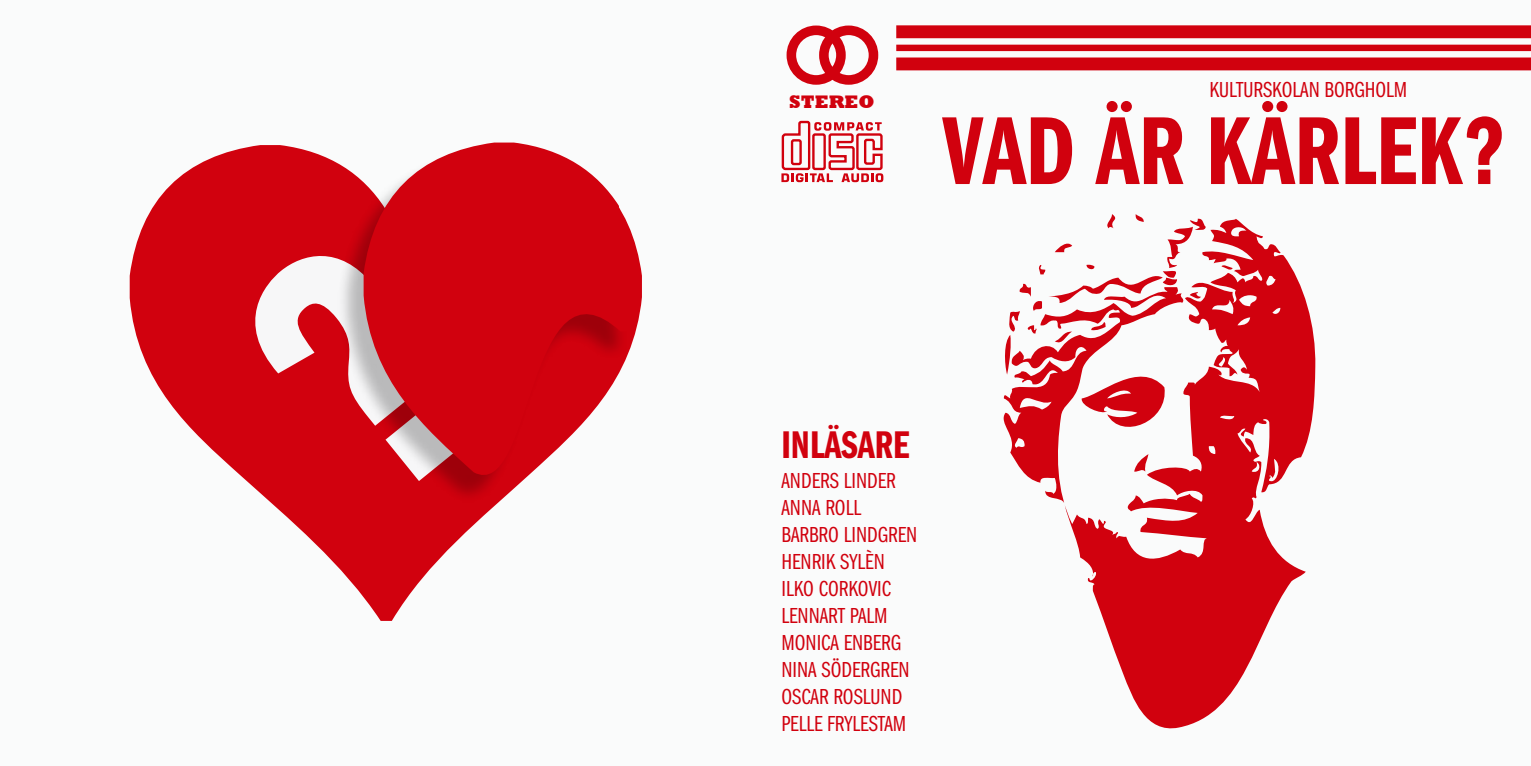
<style>
.page{position:relative;width:1531px;height:766px;background:#fff}
.page>*{position:absolute;margin:0;border:0;box-sizing:border-box;transform-origin:0 0}
.t1{font:99.9px "Franklin Gothic Demi Cmpr";color:#d1010e}
.t2{font:40.05px "Franklin Gothic Demi Cmpr";color:#d1010e}
.t3{font:22.5px/27px "Franklin Gothic Book Cmpr";color:#d1010e}
.t4{font:800 18.68px "Rockwell";color:#d1010e}
</style>
<div class="page">
<div style="left:0;top:0;width:1531px;height:765px;background:#fafbfb"></div>
<div style="left:786px;top:26px;width:60px;height:59px;border:10px solid #d1010e;border-radius:50%"></div>
<div style="left:819px;top:26px;width:59px;height:59px;border:10px solid #d1010e;border-radius:50%"></div>
<div style="left:896px;top:25px;width:635px;height:13px;background:#d1010e"></div>
<div style="left:896px;top:45px;width:635px;height:6px;background:#d1010e"></div>
<div style="left:896px;top:57px;width:635px;height:13px;background:#d1010e"></div>
<svg style="left:1010px;top:219px;width:306px;height:510px"></svg>
<svg style="left:1003px;top:214px;width:203px;height:227px"></svg>
<svg style="left:781px;top:120px;width:103px;height:62px"></svg>
<svg style="left:130px;top:145px;width:512px;height:475px"></svg>
<div style="left:336px;top:147px;width:292px;height:356px;background:#000;opacity:.25"></div>
<svg style="left:364px;top:142px;width:267px;height:361px;fill:#d1010e"></svg>
<svg style="left:227px;top:231px;width:260px;height:278px;background:#cd0411"></svg>
<p class="t3" style="left:1209px;top:77px;width:199px">KULTURSKOLAN BORGHOLM</p>
<p class="t4" style="left:789px;top:90px;width:87px">STEREO</p>
<h1 class="t1" style="left:942px;top:96px;width:565px">VAD ÄR KÄRLEK?</h1>
<h2 class="t2" style="left:781px;top:422px;width:95px">INLÄSARE</h2>
<p class="t3" style="left:781px;top:467px;width:112px">ANDERS LINDER<br>ANNA ROLL<br>BARBRO</p>
<p class="t3" style="left:781px;top:521px;width:135px;text-indent:62px">LINDGREN<br>HENRIK SYLÈN<br>ILKO</p>
<p class="t3" style="left:819px;top:575px;width:20px">CORKO</p>
<p class="t3" style="left:869px;top:575px;width:23px">VIC</p>
<p class="t3" style="left:781px;top:602px;width:27px">LENNART</p>
<p class="t3" style="left:781px;top:602px;width:127px;text-indent:68px">PALM<br>MONICA ENBERG<br>NINA SÖDERGREN<br>OSCAR</p>
<p class="t3" style="left:833px;top:683px;width:20px">ROSLUN</p>
<p class="t3" style="left:892px;top:683px;width:12px">D</p>
<p class="t3" style="left:781px;top:710px;width:98px">PELLE FRYLESTAM</p>
</div>
